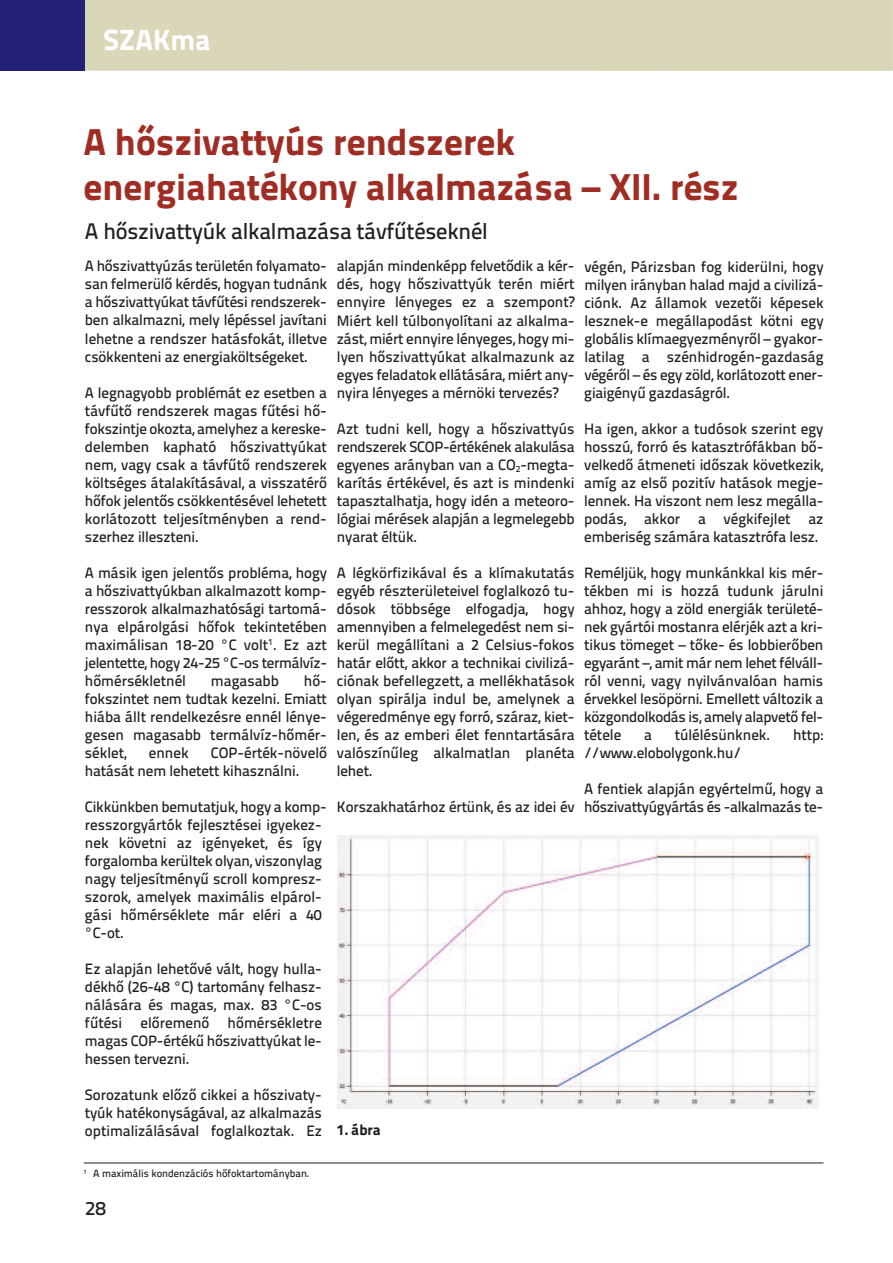
<style>
.page{position:relative;width:893px;height:1263px;background:#fff}
.page>*{position:absolute;margin:0;border:0;box-sizing:border-box;transform-origin:0 0}
.t1{font:37.5px/45px "Titillium Text Heavvy";color:#a02d23}
.t2{font:29.25px "Titillium Text Heavvy";color:#fff}
.t3{font:500 22.5px "Titillium Text";letter-spacing:-.01em;color:#231f20}
.t4{font:500 19.5px "Titillium Text";color:#231f20}
.t5{font:500 15px/18px "Titillium Text";letter-spacing:-.01em;color:#231f20;text-align:justify}
.t6{font:15px "Titillium Text Heavvy";color:#231f20}
.t7{font:500 10.5px "Titillium Text";color:#231f20}
</style>
<div class="page">
<div style="left:0;top:0;width:893px;height:71px;background:#d9d7b7"></div>
<div style="left:0;top:0;width:85px;height:71px;background:#242076"></div>
<img style="left:337px;top:835px;width:481px;height:274px">
<hr style="left:84px;top:1163px;width:739px;height:1px;background:#231f20">
<h2 class="t2" style="left:103px;top:29px;width:109px">SZAKma</h2>
<h1 class="t1" style="left:83px;top:123px;width:657px">A hőszivattyús rendszerek energiahatékony alkalmazása – XII. rész</h1>
<h3 class="t3" style="left:85px;top:222px;width:404px">A hőszivattyúk alkalmazása távfűtéseknél</h3>
<p class="t5" style="left:85px;top:259px;width:244px">A hőszivattyúzás területén folyamato&shy;san felmerülő kérdés, hogyan tudnánk a hőszivattyúkat távfűtési rendszerek&shy;ben alkalmazni, mely lépéssel javítani lehetne a rendszer hatásfokát, illetve csökkenteni az energiaköltségeket.</p>
<p class="t5" style="left:85px;top:385px;width:244px">A legnagyobb problémát ez esetben a távfűtő rendszerek magas fűtési hő&shy;fokszintje okozta, amelyhez a kereske&shy;delemben kapható hőszivattyúkat nem, vagy csak a távfűtő rendszerek költséges átalakításával, a visszatérő hőfok jelentős csökkentésével lehetett korlátozott teljesítményben a rend&shy;szerhez illeszteni.</p>
<p class="t5" style="left:85px;top:565px;width:244px">A másik igen jelentős probléma, hogy a hőszivattyúkban alkalmazott komp&shy;resszorok alkalmazhatósági tartomá&shy;nya elpárolgási hőfok tekintetében maximálisan 18-20 °C volt<sup>1</sup>. Ez azt jelentette, hogy 24-25 °C-os termálvíz&shy;hőmérsékletnél</p>
<p class="t5" style="left:85px;top:673px;width:244px;text-indent:219px">hő&shy;fokszintet nem tudtak kezelni. Emiatt hiába állt rendelkezésre ennél lénye&shy;gesen magasabb termálvíz-hőmér&shy;séklet,</p>
<p class="t5" style="left:211px;top:673px;width:69px">magasabb</p>
<p class="t5" style="left:85px;top:745px;width:244px;text-indent:126px">COP-érték-növelő hatását nem lehetett kihasználni.</p>
<p class="t5" style="left:85px;top:799px;width:243px;text-align:left">Cikkünkben bemutatjuk, hogy a komp&shy;resszorgyártók fejlesztései igyekez&shy;nek követni az igényeket, és így forgalomba kerültek olyan, viszonylag nagy teljesítményű scroll kompresz&shy;szorok, amelyek maximális elpárol&shy;gási hőmérséklete már eléri a 40 °C-ot.</p>
<p class="t5" style="left:85px;top:961px;width:238px">Ez alapján lehetővé vált, hogy hulla&shy;dékhő (26-48 °C) tartomány felhasz&shy;nálására és magas, max. 83 °C-os fűtési előremenő hőmérsékletre magas COP-értékű hőszivattyúkat le&shy;hessen tervezni.</p>
<p class="t5" style="left:85px;top:1087px;width:238px">Sorozatunk előző cikkei a hőszivaty&shy;tyúk hatékonyságával, az alkalmazás optimalizálásával foglalkoztak. Ez</p>
<p class="t5" style="left:149px;top:745px;width:41px">ennek</p>
<p class="t5" style="left:337px;top:259px;width:239px">alapján mindenképp felvetődik a kér&shy;dés, hogy hőszivattyúk terén miért ennyire lényeges ez a szempont?<br>Miért kell túlbonyolítani az alkalma&shy;zást, miért ennyire lényeges, hogy mi&shy;lyen hőszivattyúkat alkalmazunk az egyes feladatok ellátására, miért any&shy;nyira lényeges a mérnöki tervezés?</p>
<p class="t5" style="left:337px;top:421px;width:239px">Azt tudni kell, hogy a hőszivattyús rendszerek SCOP-értékének alakulása egyenes arányban van a CO<sub>2</sub>-megta&shy;karítás értékével, és azt is mindenki tapasztalhatja, hogy idén a meteoro&shy;lógiai mérések alapján a legmelegebb nyarat éltük.</p>
<p class="t5" style="left:337px;top:565px;width:239px">A légkörfizikával és a klímakutatás egyéb részterületeivel foglalkozó tu&shy;dósok többsége elfogadja, hogy amennyiben a felmelegedést nem si&shy;kerül megállítani a 2 Celsius-fokos határ előtt, akkor a technikai civilizá&shy;ciónak befellegzett, a mellékhatások olyan spirálja indul be, amelynek a végeredménye egy forró, száraz, kiet&shy;len, és az emberi élet fenntartására valószínűleg alkalmatlan planéta lehet.</p>
<p class="t5" style="left:337px;top:799px;width:239px">Korszakhatárhoz értünk, és az idei év</p>
<p class="t5" style="left:584px;top:259px;width:241px">végén, Párizsban fog kiderülni, hogy milyen irányban halad majd a civilizá&shy;ciónk. Az államok vezetői képesek lesznek-e megállapodást kötni egy globális klímaegyezményről – gyakor&shy;latilag a szénhidrogén-gazdaság végéről – és egy zöld, korlátozott ener&shy;giaigényű gazdaságról.</p>
<p class="t5" style="left:584px;top:421px;width:241px">Ha igen, akkor a tudósok szerint egy hosszú, forró és katasztrófákban bő&shy;velkedő átmeneti időszak következik, amíg az első pozitív hatások megje&shy;lennek. Ha viszont nem lesz megálla&shy;podás, akkor a végkifejlet az emberiség számára katasztrófa lesz.</p>
<p class="t5" style="left:584px;top:565px;width:241px">Reméljük, hogy munkánkkal kis mér&shy;tékben mi is hozzá tudunk járulni ahhoz, hogy a zöld energiák területé&shy;nek gyártói mostanra elérjék azt a kri&shy;tikus tömeget – tőke- és lobbierőben egyaránt –, amit már nem lehet félváll&shy;ról venni, vagy nyilvánvalóan hamis érvekkel lesöpörni. Emellett változik a közgondolkodás is, amely alapvető fel&shy;tétele</p>
<p class="t5" style="left:644px;top:727px;width:9px">a</p>
<p class="t5" style="left:675px;top:727px;width:97px">túlélésünknek.</p>
<p class="t5" style="left:793px;top:727px;width:32px">http:</p>
<p class="t5" style="left:584px;top:745px;width:159px">//www.elobolygonk.hu/</p>
<p class="t5" style="left:584px;top:781px;width:241px">A fentiek alapján egyértelmű, hogy a hőszivattyúgyártás és -alkalmazás te-</p>
<p class="t6" style="left:337px;top:1125px;width:45px">1. ábra</p>
<p class="t7" style="left:83px;top:1170px;width:228px"><sup>1</sup> A maximális kondenzációs hőfoktartományban.</p>
<h3 class="t4" style="left:85px;top:1201px;width:22px">28</h3>
</div>
